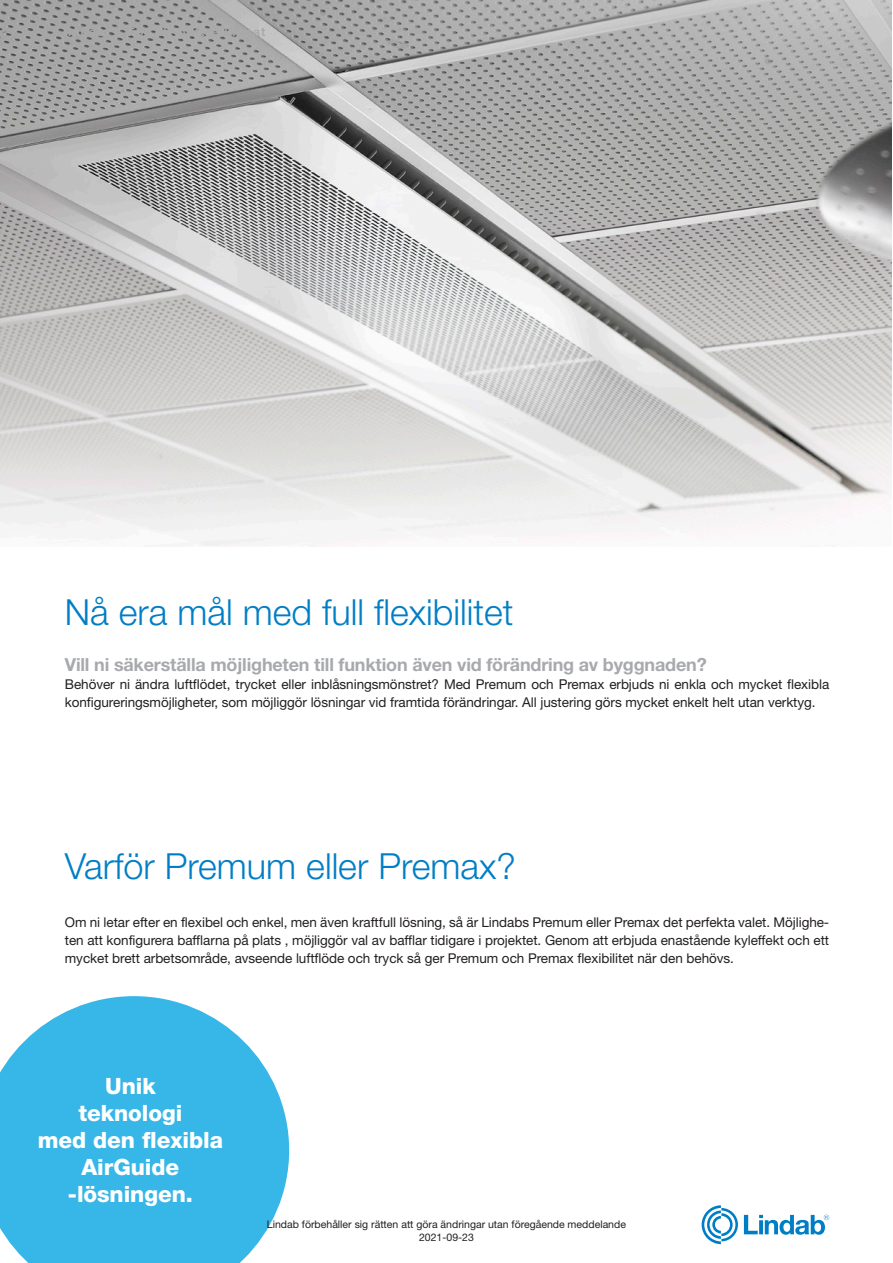
<style>
.page{position:relative;width:893px;height:1263px;background:#fff}
.page>*{position:absolute;margin:0;border:0;box-sizing:border-box;transform-origin:0 0}
.Heading_2{font:300 36px "Helvetica Neue LT Pro";color:#007ec5}
.Body_text{font:800 22.5px "Helvetica Neue LT Pro";letter-spacing:-.005em;color:#fff}
.Subheading{font:700 18px "Helvetica Neue LT Pro";letter-spacing:-.01em;color:#a8a9ad}
.Body_text-2{font:13.5px/18px "Helvetica Neue LT Pro";letter-spacing:-.005em;color:#231f20}
.t1{font:700 12px "Helvetica Neue LT Pro";letter-spacing:.1em;color:#a8a9ad}
.t2{font:10.5px/12.6px "Helvetica Neue LT Pro";color:#231f20;text-align:center}
</style>
<div class="page">
<svg style="left:744px;top:1215px;width:85px;height:20px"></svg>
<svg style="left:702px;top:1205px;width:36px;height:39px"></svg>
<img style="left:0;top:0;width:891px;height:546px">
<svg style="left:0;top:996px;width:289px;height:267px;background:#51bfeb"></svg>
<p class="t1" style="left:64px;top:24px;width:203px">lindab | För ett bättre klimat</p>
<p class="Heading_2" style="left:65px;top:590px;width:450px">Nå era mål med full flexibilitet</p>
<p class="Subheading" style="left:65px;top:653px;width:643px">Vill ni säkerställa möjligheten till funktion även vid förändring av byggnaden?</p>
<p class="Body_text-2" style="left:65px;top:675px;width:766px">Behöver ni ändra luftflödet, trycket eller inblåsningsmönstret? Med Premum och Premax erbjuds ni enkla och mycket flexibla konfigureringsmöjligheter, som möjliggör lösningar vid framtida förändringar. All justering görs mycket enkelt helt utan verktyg.</p>
<p class="Heading_2" style="left:65px;top:844px;width:452px">Varför Premum eller Premax?</p>
<p class="Body_text-2" style="left:65px;top:912px;width:766px;text-align:justify">Om ni letar efter en flexibel och enkel, men även kraftfull lösning, så är Lindabs Premum eller Premax det perfekta valet. Möjlighe&shy;ten att konfigurera bafflarna på plats , möjliggör val av bafflar tidigare i projektet. Genom att erbjuda enastående kyleffekt och ett mycket brett arbetsområde, avseende luftflöde och tryck så ger Premum och Premax flexibilitet när den behövs.</p>
<p class="Body_text" style="left:105px;top:1073px;width:52px">Unik</p>
<p class="Body_text" style="left:78px;top:1100px;width:105px">teknologi</p>
<p class="Body_text" style="left:38px;top:1127px;width:187px">med den flexibla</p>
<p class="Body_text" style="left:82px;top:1154px;width:99px">AirGuide</p>
<p class="Body_text" style="left:68px;top:1181px;width:126px">-lösningen.</p>
<p class="t2" style="left:267px;top:1218px;width:361px">Lindab förbehåller sig rätten att göra ändringar utan föregående meddelande<br>2021-09-23</p>
</div>
